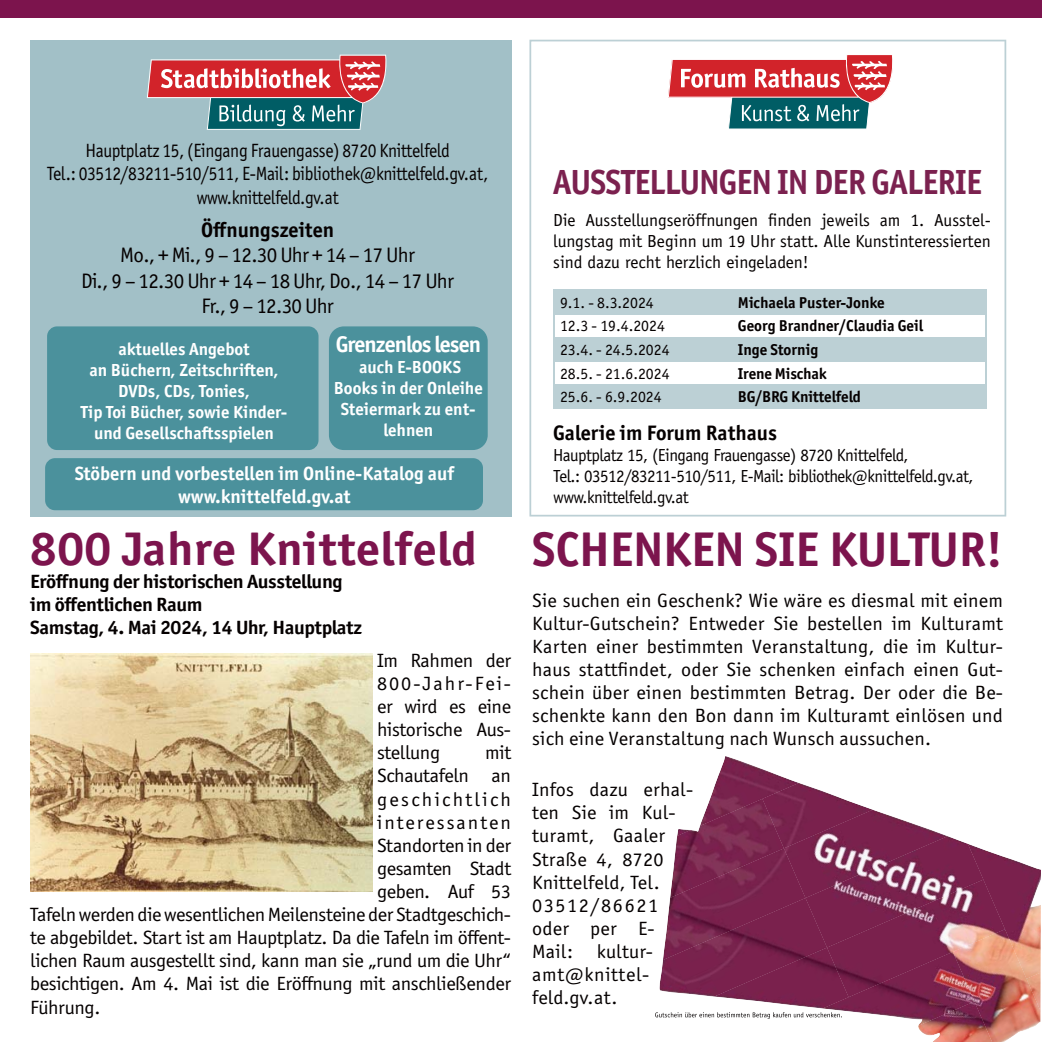
<style>
.page{position:relative;width:1042px;height:1042px;background:#fff}
.page>*{position:absolute;margin:0;border:0;box-sizing:border-box;transform-origin:0 0}
.t1{font:700 48.82px "Officina Sans ITC Pro";color:#7c144d}
.t2{font:700 47.25px "Officina Sans ITC Pro";letter-spacing:.01em;color:#7c144d;scale:1.05 1}
.t3{font:700 35px "Officina Sans ITC Pro";letter-spacing:-.02em;color:#7b214f;scale:.94 1}
.t4{font:700 22.75px "Officina Sans ITC Pro";letter-spacing:-.04em;color:#fff}
.t5{font:21px/25.2px "Officina Sans ITC Pro";letter-spacing:-.03em;color:#050000;text-align:center}
.t6{font:700 21px "Officina Sans ITC Pro";color:#050000}
.t7{font:19.25px/23.1px "Officina Sans ITC Pro";letter-spacing:-.02em;color:#050000;text-align:justify;scale:1.05 1}
.t8{font:19.25px/23.1px "Officina Sans ITC Pro";letter-spacing:-.02em;color:#050000;text-align:center;scale:.91 1}
.t9{font:19.25px/23.1px "Officina Sans ITC Pro";letter-spacing:.01em;color:#050000;scale:1.05 1}
.t10{font:700 19.25px/23.1px "Officina Sans ITC Pro";letter-spacing:-.02em;color:#050000;scale:1.05 1}
.t11{font:700 19.25px/23.1px "Officina Sans ITC Pro";color:#fff;text-align:center}
.t12{font:19.25px "Officina Sans ITC Pro";letter-spacing:.115em;color:#050000;scale:1.05 1}
.t13{font:19.25px "Officina Sans ITC Pro";letter-spacing:.1em;color:#050000;scale:1.05 1}
.t14{font:17.5px/21px "Officina Sans Std";letter-spacing:-.03em;color:#050000;text-align:justify}
.t15{font:700 17.5px/21px "Officina Sans ITC Pro";color:#fff;text-align:center}
.t16{font:700 15.75px "Officina Sans ITC Pro";color:#050000}
.t17{font:15.75px "Officina Sans ITC Pro";color:#050000}
</style>
<div class="page">
<div style="left:0;top:0;width:1042px;height:17px;background:#7c144d"></div>
<div style="left:30px;top:40px;width:481px;height:476px;background:#a2c0c7"></div>
<div style="left:47px;top:326px;width:271px;height:124px;background:#4b919c;border-radius:10px"></div>
<div style="left:329px;top:326px;width:159px;height:124px;background:#4b919c;border-radius:15px"></div>
<div style="left:45px;top:458px;width:438px;height:52px;background:#4b919c;border-radius:10px"></div>
<svg style="left:147px;top:55px;width:240px;height:75px"></svg>
<svg style="left:529px;top:40px;width:477px;height:476px"></svg>
<svg style="left:668px;top:54px;width:229px;height:75px"></svg>
<hr style="left:553px;top:290px;width:179px;height:1px;background:#bcd0d5">
<hr style="left:553px;top:291px;width:2px;height:22px;background:#bcd0d5">
<hr style="left:553px;top:313px;width:179px;height:2px;background:#bcd0d5">
<hr style="left:553px;top:315px;width:2px;height:22px;background:#bcd0d5">
<hr style="left:553px;top:337px;width:179px;height:1px;background:#bcd0d5">
<hr style="left:553px;top:338px;width:2px;height:22px;background:#bcd0d5">
<hr style="left:553px;top:360px;width:179px;height:2px;background:#bcd0d5">
<hr style="left:553px;top:362px;width:2px;height:22px;background:#bcd0d5">
<hr style="left:553px;top:384px;width:179px;height:1px;background:#bcd0d5">
<hr style="left:553px;top:385px;width:2px;height:22px;background:#bcd0d5">
<svg style="left:555px;top:290px;width:431px;height:117px"></svg>
<hr style="left:553px;top:407px;width:433px;height:2px;background:#bcd0d5">
<img style="left:710px;top:756px;width:52px;height:42px">
<img style="left:675px;top:798px;width:87px;height:50px">
<img style="left:762px;top:769px;width:28px;height:79px">
<img style="left:670px;top:848px;width:114px;height:50px">
<img style="left:784px;top:780px;width:147px;height:118px">
<img style="left:659px;top:898px;width:146px;height:98px">
<img style="left:805px;top:830px;width:156px;height:117px">
<img style="left:961px;top:841px;width:80px;height:88px">
<img style="left:709px;top:947px;width:118px;height:61px">
<img style="left:827px;top:879px;width:178px;height:72px">
<img style="left:815px;top:951px;width:138px;height:68px">
<img style="left:953px;top:929px;width:88px;height:113px">
<img style="left:911px;top:1001px;width:82px;height:41px">
<img style="left:1026px;top:972px;width:15px;height:41px">
<svg style="left:655px;top:1012px;width:187px;height:7px"></svg>
<img style="left:30px;top:654px;width:342px;height:237px">
<p class="t8" style="left:47px;top:141px;width:486px">Hauptplatz 15, (Eingang Frauengasse) 8720 Knittelfeld<br>Tel.: 03512/83211-510/511, E-Mail: bibliothek@knittelfeld.gv.at, www.knittelfeld.gv.at</p>
<p class="t6" style="left:201px;top:222px;width:134px">Öffnungszeiten</p>
<p class="t5" style="left:81px;top:245px;width:374px">Mo., + Mi., 9 – 12.30 Uhr + 14 – 17 Uhr<br>Di., 9 – 12.30 Uhr + 14 – 18 Uhr, Do., 14 – 17 Uhr<br>Fr., 9 – 12.30 Uhr</p>
<p class="t15" style="left:81px;top:341px;width:208px">aktuelles Angebot<br>an Büchern, Zeitschriften,<br>DVDs, CDs, Tonies,<br>Tip Toi Bücher, sowie Kinder&shy;und Gesellschaftsspielen</p>
<p class="t11" style="left:75px;top:463px;width:381px">Stöbern und vorbestellen im Online-Katalog auf www.knittelfeld.gv.at</p>
<p class="t4" style="left:336px;top:335px;width:147px">Grenzenlos lesen</p>
<p class="t15" style="left:334px;top:358px;width:150px">auch E-BOOKS<br>Books in der Onleihe<br>Steiermark zu ent&shy;lehnen</p>
<h2 class="t2" style="left:30px;top:531px;width:427px">800 Jahre Knittelfeld</h2>
<p class="t10" style="left:30px;top:572px;width:317px">Eröffnung der historischen Ausstellung im öffentlichen Raum<br>Samstag, 4. Mai 2024, 14 Uhr, Hauptplatz</p>
<p class="t7" style="left:377px;top:651px;width:129px">Im Rahmen der 800-Jahr-Fei&shy;er wird es eine historische Aus&shy;stellung</p>
<p class="t7" style="left:485px;top:743px;width:26px">mit</p>
<p class="t7" style="left:377px;top:766px;width:129px">Schautafeln an</p>
<p class="t12" style="left:377px;top:792px;width:129px">geschichtlich</p>
<p class="t13" style="left:377px;top:815px;width:129px">interessanten</p>
<p class="t7" style="left:377px;top:836px;width:129px">Standorten in der</p>
<p class="t7" style="left:377px;top:859px;width:129px">gesamten Stadt</p>
<p class="t7" style="left:377px;top:882px;width:129px">geben. Auf 53</p>
<p class="t7" style="left:30px;top:905px;width:459px">Tafeln werden die wesentlichen Meilensteine der Stadtgeschich-</p>
<p class="t7" style="left:30px;top:928px;width:459px">te abgebildet. Start ist am Hauptplatz. Da die Tafeln im öffent-</p>
<p class="t7" style="left:30px;top:951px;width:459px">lichen Raum ausgestellt sind, kann man sie „rund um die Uhr“</p>
<p class="t7" style="left:30px;top:974px;width:459px">besichtigen. Am 4. Mai ist die Eröffnung mit anschließender</p>
<p class="t7" style="left:30px;top:997px;width:68px">Führung.</p>
<h3 class="t3" style="left:553px;top:169px;width:458px">AUSSTELLUNGEN IN DER GALERIE</h3>
<p class="t14" style="left:553px;top:212px;width:439px">Die Ausstellungseröffnungen finden jeweils am 1. Ausstel&shy;lungstag mit Beginn um 19 Uhr statt. Alle Kunstinteressierten sind dazu recht herzlich eingeladen!</p>
<p class="t17" style="left:560px;top:297px;width:95px">9.1. - 8.3.2024</p>
<p class="t16" style="left:738px;top:297px;width:148px">Michaela Puster-Jonke</p>
<p class="t17" style="left:560px;top:320px;width:106px">12.3 - 19.4.2024</p>
<p class="t16" style="left:738px;top:320px;width:187px">Georg Brandner/Claudia Geil</p>
<p class="t17" style="left:560px;top:344px;width:111px">23.4. - 24.5.2024</p>
<p class="t16" style="left:738px;top:344px;width:82px">Inge Stornig</p>
<p class="t17" style="left:560px;top:367px;width:111px">28.5. - 21.6.2024</p>
<p class="t16" style="left:738px;top:367px;width:90px">Irene Mischak</p>
<p class="t17" style="left:560px;top:391px;width:103px">25.6. - 6.9.2024</p>
<p class="t16" style="left:738px;top:391px;width:125px">BG/BRG Knittelfeld</p>
<p class="t6" style="left:553px;top:425px;width:225px">Galerie im Forum Rathaus</p>
<p class="t14" style="left:553px;top:447px;width:422px;text-align:left">Hauptplatz 15, (Eingang Frauengasse) 8720 Knittelfeld,<br>Tel.: 03512/83211-510/511, E-Mail: bibliothek@knittelfeld.gv.at, www.knittelfeld.gv.at</p>
<h1 class="t1" style="left:532px;top:531px;width:472px">SCHENKEN SIE KULTUR!</h1>
<p class="t7" style="left:532px;top:591px;width:450px">Sie suchen ein Geschenk? Wie wäre es diesmal mit einem Kultur-Gutschein? Entweder Sie bestellen im Kulturamt Karten einer bestimmten Veranstaltung, die im Kultur&shy;haus stattfindet, oder Sie schenken einfach einen Gut&shy;schein über einen bestimmten Betrag. Der oder die Be&shy;schenkte kann den Bon dann im Kulturamt einlösen und sich eine Veranstaltung nach Wunsch aussuchen.</p>
<p class="t9" style="left:532px;top:780px;width:155px">Infos dazu erhal&shy;ten Sie im Kul&shy;turamt, Gaaler<br>Straße 4, 8720<br>Knittelfeld, Tel.<br>03512/86621 oder per E-<br>Mail: kultur&shy;amt@knittel&shy;feld.gv.at.</p>
</div>
